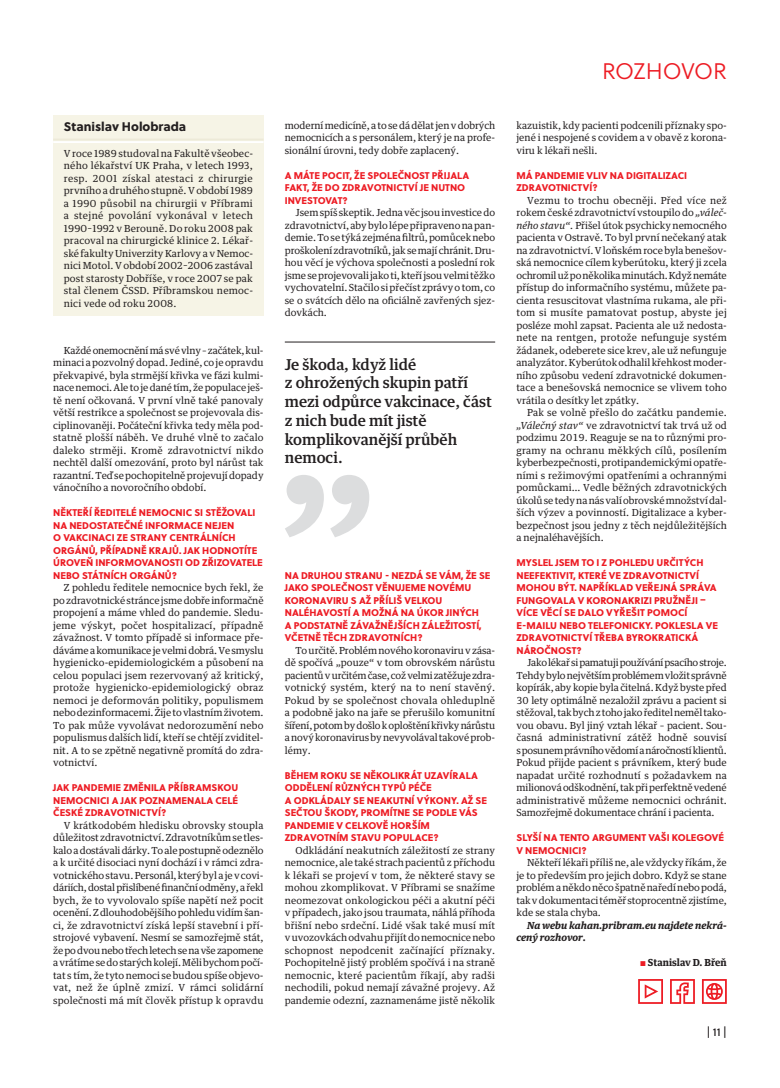
<style>
.page{position:relative;width:780px;height:1088px;background:#fff}
.page>*{position:absolute;margin:0;border:0;box-sizing:border-box;transform-origin:0 0}
.t1{font:22.5px "Soleil Lt";letter-spacing:-.02em;color:#ed1c24}
.t2{font:500 15px/18.8px "Guardian Text Egyp";color:#231f20}
.t3{font:12.5px "Soleil Xb";color:#231f20}
.t4{font:11.25px "Soleil Bk";color:#231f20}
.t5{font:9.75px/12.5px "Guardian Text Egyp";color:#231f20;text-align:justify}
.t6{font:9.75px/12.5px "Soleil Xb";color:#ed1c24}
.t7{font:italic 700 9.75px/12.5px "Guardian Text Egyp";color:#231f20}
.t8{font:700 9.75px "Guardian Text Egyp";color:#231f20}
.s1{font-style:italic}
.s2{font-family:"Soleil Bk";font-weight:400;font-size:9.62px;color:#ed1c24}
</style>
<div class="page">
<svg style="left:638px;top:979px;width:25px;height:25px"></svg>
<svg style="left:670px;top:979px;width:24px;height:25px"></svg>
<svg style="left:702px;top:979px;width:24px;height:25px"></svg>
<div style="left:53px;top:116px;width:210px;height:200px;background:#f6f4e6"></div>
<hr style="left:53px;top:139px;width:210px;height:1px;background:#edead8">
<hr style="left:53px;top:141px;width:210px;height:2px;background:#fff">
<svg style="left:285px;top:475px;width:84px;height:62px"></svg>
<hr style="left:285px;top:342px;width:210px;height:1px;background:#231f20">
<p class="t3" style="left:64px;top:120px;width:124px">Stanislav Holobrada</p>
<p class="t5" style="left:64px;top:147px;width:191px">V roce 1989 studoval na Fakultě všeobec&shy;ného lékařství UK Praha, v letech 1993, resp. 2001 získal atestaci z chirurgie prvního a druhého stupně. V období 1989 a 1990 působil na chirurgii v Příbrami a stejné povolání vykonával v letech 1990–1992 v Berouně. Do roku 2008 pak pracoval na chirurgické klinice 2. Lékař&shy;ské fakulty Univerzity Karlovy a v Nemoc&shy;nici Motol. V období 2002–2006 zastával post starosty Dobříše, v roce 2007 se pak stal členem ČSSD. Příbramskou nemoc&shy;nici vede od roku 2008.</p>
<p class="t5" style="left:53px;top:345px;width:212px;text-indent:11px">Každé onemocnění má své vlny – začátek, kul&shy;minaci a pozvolný dopad. Jediné, co je opravdu překvapivé, byla strmější křivka ve fázi kulmi&shy;nace nemoci. Ale to je dané tím, že populace ješ&shy;tě není očkovaná. V první vlně také panovaly větší restrikce a společnost se projevovala dis&shy;ciplinovaněji. Počáteční křivka tedy měla pod&shy;statně plošší náběh. Ve druhé vlně to začalo daleko strměji. Kromě zdravotnictví nikdo nechtěl další omezování, proto byl nárůst tak razantní. Teď se pochopitelně projevují dopady vánočního a novoročního období.</p>
<p class="t6" style="left:53px;top:506px;width:211px">NĚKTEŘÍ ŘEDITELÉ NEMOCNIC SI STĚŽOVALI NA NEDOSTATEČNÉ INFORMACE NEJEN<br>O VAKCINACI ZE STRANY CENTRÁLNÍCH ORGÁNŮ, PŘÍPADNĚ KRAJŮ. JAK HODNOTÍTE ÚROVEŇ INFORMOVANOSTI OD ZŘIZOVATELE NEBO STÁTNÍCH ORGÁNŮ?</p>
<p class="t5" style="left:53px;top:582px;width:212px;text-indent:11px">Z pohledu ředitele nemocnice bych řekl, že po zdravotnické stránce jsme dobře informačně propojení a máme vhled do pandemie. Sledu&shy;jeme výskyt, počet hospitalizací, případně závažnost. V tomto případě si informace pře - dáváme a komunikace je velmi dobrá. Ve smyslu hygienicko-epidemiologickém a působení na celou populaci jsem rezervovaný až kritický, protože hygienicko-epidemiologický obraz nemoci je deformován politiky, populismem nebo dezinformacemi. Žije to vlastním životem.<br>To pak může vyvolávat nedorozumění nebo populismus dalších lidí, kteří se chtějí zviditel&shy;nit. A to se zpětně negativně promítá do zdra&shy;votnictví.</p>
<p class="t6" style="left:53px;top:781px;width:186px;text-align:justify">JAK PANDEMIE ZMĚNILA PŘÍBRAMSKOU NEMOCNICI A JAK POZNAMENALA CELÉ ČESKÉ ZDRAVOTNICTVÍ?</p>
<p class="t5" style="left:53px;top:820px;width:212px;text-indent:11px">V krátkodobém hledisku obrovsky stoupla důležitost zdravotnictví. Zdravotníkům se tles&shy;kalo a dostávali dárky. To ale postupně odeznělo a k určité disociaci nyní dochází i v rámci zdra&shy;votnického stavu. Personál, který byl a je v covi&shy;dáriích, dostal přislíbené finanční odměny, a řekl bych, že to vyvolovalo spíše napětí než pocit ocenění. Z dlouhodobějšího pohledu vidím šan&shy;ci, že zdravotnictví získá lepší stavební i pří - strojové vybavení. Nesmí se samozřejmě stát, že po dvou nebo třech letech se na vše zapomene a vrátíme se do starých kolejí. Měli bychom počí&shy;tat s tím, že tyto nemoci se budou spíše objevo&shy;vat, než že úplně zmizí. V rámci solidární společnosti má mít člověk přístup k opravdu</p>
<p class="t5" style="left:285px;top:120px;width:212px">moderní medicíně, a to se dá dělat jen v dobrých nemocnicích a s personálem, který je na profe&shy;sionální úrovni, tedy dobře zaplacený.</p>
<p class="t6" style="left:285px;top:169px;width:186px">A MÁTE POCIT, ŽE SPOLEČNOST PŘIJALA<br>FAKT, ŽE DO ZDRAVOTNICTVÍ JE NUTNO<br>INVESTOVAT?</p>
<p class="t5" style="left:285px;top:207px;width:212px;text-indent:11px">Jsem spíš skeptik. Jedna věc jsou investice do zdravotnictví, aby bylo lépe připraveno na pan&shy;demie. To se týká zejména filtrů, pomůcek nebo proškolení zdravotníků, jak se mají chránit. Dru&shy;hou věcí je výchova společnosti a poslední rok jsme se projevovali jako ti, kteří jsou velmi těžko vychovatelní. Stačilo si přečíst zprávy o tom, co se o svátcích dělo na oficiálně zavřených sjez&shy;dovkách.</p>
<h2 class="t2" style="left:285px;top:355px;width:208px">Je škoda, když lidé<br>z ohrožených skupin patří mezi odpůrce vakcinace, část z nich bude mít jistě komplikovanější průběh nemoci.</h2>
<p class="t6" style="left:285px;top:569px;width:207px">NA DRUHOU STRANU - NEZDÁ SE VÁM, ŽE SE JAKO SPOLEČNOST VĚNUJEME NOVÉMU KORONAVIRU S AŽ PŘÍLIŠ VELKOU NALÉHAVOSTÍ A MOŽNÁ NA ÚKOR JINÝCH<br>A PODSTATNĚ ZÁVAŽNĚJŠÍCH ZÁLEŽITOSTÍ, VČETNĚ TĚCH ZDRAVOTNÍCH?</p>
<p class="t5" style="left:285px;top:645px;width:212px;text-indent:11px">To určitě. Problém nového koronaviru v zása&shy;dě spočívá „pouze“ v tom obrovském nárůstu pacientů v určitém čase, což velmi zatěžuje zdra&shy;votnický systém, který na to není stavěný.<br>Pokud by se společnost chovala ohleduplně a podobně jako na jaře se přerušilo komunitní šíření, potom by došlo k oploštění křivky nárůstu a nový koronavirus by nevyvolával takové prob&shy;lémy.</p>
<p class="t6" style="left:285px;top:769px;width:204px">BĚHEM ROKU SE NĚKOLIKRÁT UZAVÍRALA<br>ODDĚLENÍ RŮZNÝCH TYPŮ PÉČE<br>A ODKLÁDALY SE NEAKUTNÍ VÝKONY. AŽ SE<br>SEČTOU ŠKODY, PROMÍTNE SE PODLE VÁS<br>PANDEMIE V CELKOVĚ HORŠÍM<br>ZDRAVOTNÍM STAVU POPULACE?</p>
<p class="t5" style="left:285px;top:845px;width:212px;text-indent:11px">Odkládání neakutních záležitostí ze strany nemocnice, ale také strach pacientů z příchodu k lékaři se projeví v tom, že některé stavy se mohou zkomplikovat. V Příbrami se snažíme neomezovat onkologickou péči a akutní péči v případech, jako jsou traumata, náhlá příhoda břišní nebo srdeční. Lidé však také musí mít v uvozovkách odvahu přijít do nemocnice nebo schopnost nepodcenit začínající příznaky.<br>Pochopitelně jistý problém spočívá i na straně nemocnic, které pa cientům říkají, aby radši nechodili, pokud nemají závažné projevy. Až pandemie odezní, zaznamenáme jistě několik</p>
<h1 class="t1" style="left:602px;top:58px;width:126px">ROZHOVOR</h1>
<p class="t5" style="left:516px;top:120px;width:212px">kazuistik, kdy pacienti podcenili příznaky spo&shy;jené i nespojené s covidem a v obavě z korona&shy;viru k lékaři nešli.</p>
<p class="t6" style="left:516px;top:169px;width:172px">MÁ PANDEMIE VLIV NA DIGITALIZACI<br>ZDRAVOTNICTVÍ?</p>
<p class="t5" style="left:516px;top:195px;width:212px;text-indent:11px">Vezmu to trochu obecněji. Před více než rokem české zdravotnictví vstoupilo do <span class="s1">„váleč&shy;ného stavu“.</span> Přišel útok psychicky nemocného pacienta v Ostravě. To byl první nečekaný atak na zdravotnictví. V loňském roce byla benešov&shy;ská nemocnice cílem kyberútoku, který ji zcela ochromil už po několika minutách. Když nemáte přístup do informačního systému, můžete pa - cienta resuscitovat vlastníma rukama, ale při&shy;tom si musíte pamatovat postup, abyste jej posléze mohl zapsat. Pacienta ale už nedosta&shy;nete na rentgen, protože nefunguje systém žádanek, odeberete sice krev, ale už nefunguje analyzátor. Kyberútok odhalil křehkost moder&shy;ního způsobu vedení zdravotnické dokumen&shy;tace a benešovská nemocnice se vlivem toho vrátila o desítky let zpátky.</p>
<p class="t5" style="left:516px;top:407px;width:212px;text-indent:11px">Pak se volně přešlo do začátku pandemie. <span class="s1">„Válečný stav“</span> ve zdravotnictví tak trvá už od podzimu 2019. Reaguje se na to různými pro&shy;gramy na ochranu měkkých cílů, posílením kyberbezpečnosti, protipandemickými opatře&shy;ními s režimovými opatřeními a ochrannými pomůckami… Vedle běžných zdravotnických úkolů se tedy na nás valí obrovské množství dal&shy;ších výzev a povinností. Digitalizace a kyber&shy;bezpečnost jsou jedny z těch nejdůležitějších a nejnaléhavějších.</p>
<p class="t6" style="left:516px;top:556px;width:203px">MYSLEL JSEM TO I Z POHLEDU URČITÝCH<br>NEEFEKTIVIT, KTERÉ VE ZDRAVOTNICTVÍ<br>MOHOU BÝT. NAPŘÍKLAD VEŘEJNÁ SPRÁVA<br>FUNGOVALA V KORONAKRIZI PRUŽNĚJI –<br>VÍCE VĚCÍ SE DALO VYŘEŠIT POMOCÍ<br>E-MAILU NEBO TELEFONICKY. POKLESLA VE<br>ZDRAVOTNICTVÍ TŘEBA BYROKRATICKÁ<br>NÁROČNOST?</p>
<p class="t5" style="left:516px;top:657px;width:212px;text-indent:11px">Jako lékař si pamatuji používání psacího stroje.<br>Tehdy bylo největším problémem vložit správně kopírák, aby kopie byla čitelná. Když byste před 30 lety optimálně nezaložil zprávu a pacient si stěžoval, tak bych z toho jako ředitel neměl tako&shy;vou obavu. Byl jiný vztah lékař – pacient. Sou&shy;časná administrativní zátěž hodně souvisí s posunem právního vědomí anáročností klientů.<br>Pokud přijde pacient s právníkem, který bude napadat určité rozhodnutí s požadavkem na milionová odškodnění, tak při perfektně vedené administrativě můžeme nemocnici ochránit.<br>Samozřejmě dokumentace chrání i pacienta.</p>
<p class="t6" style="left:516px;top:831px;width:209px">SLYŠÍ NA TENTO ARGUMENT VAŠI KOLEGOVÉ<br>V NEMOCNICI?</p>
<p class="t5" style="left:516px;top:857px;width:212px;text-indent:11px">Někteří lékaři příliš ne, ale vždycky říkám, že je to především pro jejich dobro. Když se stane problém a někdo něco špatně naředí nebo podá, tak v dokumentaci téměř stoprocentně zjistíme, kde se stala chyba.</p>
<p class="t7" style="left:516px;top:919px;width:212px;text-indent:11px">Na webu kahan.pribram.eu najdete nekrá&shy;cený rozhovor.</p>
<p class="t8" style="left:640px;top:958px;width:88px"><span class="s2">S</span> Stanislav D. Břeň</p>
<p class="t4" style="left:706px;top:1026px;width:22px">| 11 |</p>
</div>
